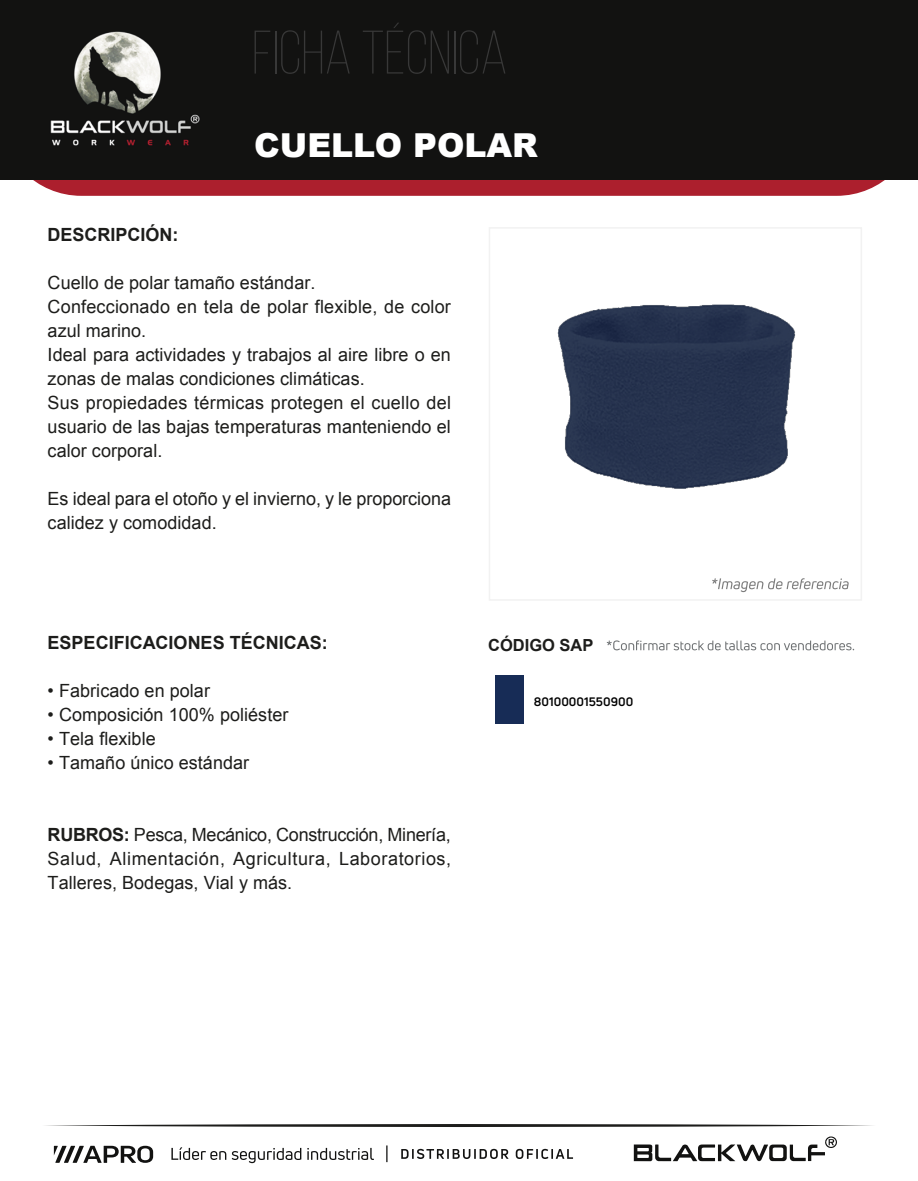
<style>
.page{position:relative;width:918px;height:1181px;background:#fff}
.page>*{position:absolute;margin:0;border:0;box-sizing:border-box;transform-origin:0 0}
.t1{font:900 33px "Arial";color:#fff}
.t2{font:18.15px/24px "Arial";letter-spacing:.005em;color:#1d1d1b}
.t3{font:700 18.15px "Arial";color:#1d1d1b}
.t4{font:700 16.65px "Arial";color:#1d1d1b}
.t5{font:700 12px "Uni Neue";color:#000}
.s1{font-weight:700}
</style>
<div class="page">
<div style="left:489px;top:227px;width:373px;height:373px;border:2px solid #f2f2f2"></div>
<div style="left:0;top:33px;width:918px;height:163px;background:#ac1f2d;border-radius:81px"></div>
<div style="left:0;top:0;width:918px;height:179px;background:#121211"></div>
<svg style="left:255px;top:31px;width:15px;height:43px"></svg>
<hr style="left:275px;top:31px;width:1px;height:43px;background:#383838">
<svg style="left:281px;top:30px;width:69px;height:44px"></svg>
<svg style="left:363px;top:23px;width:86px;height:51px"></svg>
<hr style="left:454px;top:31px;width:1px;height:43px;background:#383838">
<svg style="left:460px;top:30px;width:45px;height:44px"></svg>
<img style="left:50px;top:31px;width:150px;height:115px">
<div style="left:496px;top:675px;width:28px;height:49px;background:#172c56"></div>
<svg style="left:54px;top:1145px;width:99px;height:17px"></svg>
<svg style="left:171px;top:1147px;width:55px;height:12px"></svg>
<svg style="left:232px;top:1147px;width:69px;height:15px"></svg>
<svg style="left:307px;top:1147px;width:67px;height:12px"></svg>
<svg style="left:386px;top:1145px;width:2px;height:16px"></svg>
<svg style="left:401px;top:1148px;width:108px;height:10px"></svg>
<svg style="left:516px;top:1148px;width:57px;height:10px"></svg>
<svg style="left:634px;top:1136px;width:203px;height:25px"></svg>
<svg style="left:45px;top:1124px;width:828px;height:2px;background:#5c5c5a"></svg>
<svg style="left:607px;top:640px;width:247px;height:10px"></svg>
<svg style="left:712px;top:578px;width:137px;height:14px"></svg>
<img style="left:557px;top:304px;width:239px;height:185px">
<h1 class="t1" style="left:254px;top:122px;width:285px">CUELLO POLAR</h1>
<p class="t3" style="left:48px;top:222px;width:133px">DESCRIPCIÓN:</p>
<p class="t2" style="left:48px;top:270px;width:405px">Cuello de polar tamaño estándar.<br>Confeccionado en tela de polar flexible, de color azul marino.<br>Ideal para actividades y trabajos al aire libre o en zonas de malas condiciones climáticas.<br>Sus propiedades térmicas protegen el cuello del usuario de las bajas temperaturas manteniendo el calor corporal.</p>
<p class="t2" style="left:48px;top:486px;width:405px">Es ideal para el otoño y el invierno, y le proporciona calidez y comodidad.</p>
<p class="t3" style="left:48px;top:630px;width:282px">ESPECIFICACIONES TÉCNICAS:</p>
<p class="t2" style="left:48px;top:678px;width:164px">• Fabricado en polar</p>
<p class="t2" style="left:48px;top:702px;width:242px">• Composición 100% poliéster</p>
<p class="t2" style="left:48px;top:726px;width:110px">• Tela flexible</p>
<p class="t2" style="left:48px;top:750px;width:203px">• Tamaño único estándar</p>
<p class="t2" style="left:48px;top:822px;width:405px;text-align:justify"><span class="s1">RUBROS:</span> Pesca, Mecánico, Construcción, Minería, Salud, Alimentación, Agricultura, Laboratorios, Talleres, Bodegas, Vial y más.</p>
<p class="t4" style="left:488px;top:634px;width:107px">CÓDIGO SAP</p>
<p class="t5" style="left:534px;top:694px;width:101px">80100001550900</p>
</div>
